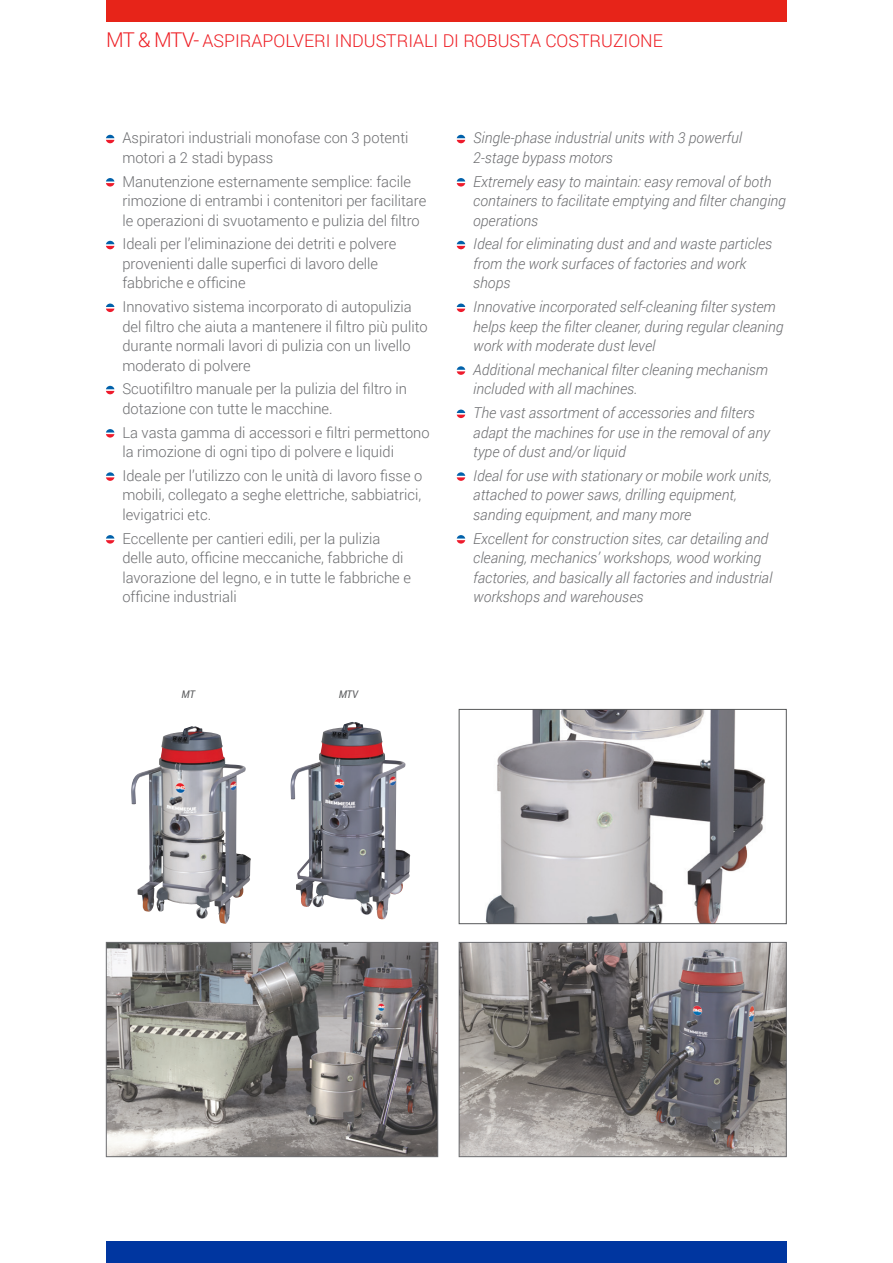
<style>
.page{position:relative;width:893px;height:1263px;background:#fff}
.page>*{position:absolute;margin:0;border:0;box-sizing:border-box;transform-origin:0 0}
.t1{font:300 17.7px "Roboto";color:#ee1d23}
.t2{font:300 15px/19.5px "Roboto";color:#6c6d70}
.t3{font:italic 300 15px/19.5px "Roboto";color:#6c6d70}
.t4{font:italic 10.5px "Roboto";color:#57585a;scale:.95 1}
.s1{font-size:20.4px}
</style>
<div class="page">
<div style="left:106px;top:0;width:681px;height:21px;background:#e72419"></div>
<div style="left:106px;top:1242px;width:681px;height:21px;background:#0036a0"></div>
<svg style="left:106px;top:135px;width:8px;height:8px"></svg>
<svg style="left:106px;top:178px;width:8px;height:9px"></svg>
<svg style="left:106px;top:241px;width:8px;height:8px"></svg>
<svg style="left:106px;top:304px;width:8px;height:8px"></svg>
<svg style="left:106px;top:386px;width:8px;height:8px"></svg>
<svg style="left:106px;top:429px;width:8px;height:9px"></svg>
<svg style="left:106px;top:472px;width:8px;height:9px"></svg>
<svg style="left:106px;top:535px;width:8px;height:9px"></svg>
<svg style="left:457px;top:135px;width:8px;height:8px"></svg>
<svg style="left:457px;top:178px;width:8px;height:9px"></svg>
<svg style="left:457px;top:241px;width:8px;height:8px"></svg>
<svg style="left:457px;top:304px;width:8px;height:8px"></svg>
<svg style="left:457px;top:366px;width:8px;height:9px"></svg>
<svg style="left:457px;top:410px;width:8px;height:8px"></svg>
<svg style="left:457px;top:472px;width:8px;height:9px"></svg>
<svg style="left:457px;top:535px;width:8px;height:9px"></svg>
<img style="left:461px;top:944px;width:324px;height:211px">
<div style="left:459px;top:942px;width:328px;height:215px;border:1px solid #6c6d70"></div>
<img style="left:485px;top:711px;width:280px;height:211px">
<div style="left:459px;top:709px;width:328px;height:215px;border:1px solid #57585a"></div>
<img style="left:108px;top:944px;width:328px;height:211px">
<div style="left:106px;top:942px;width:332px;height:215px;border:1px solid #6c6d70"></div>
<img style="left:131px;top:726px;width:120px;height:198px">
<img style="left:290px;top:722px;width:120px;height:197px">
<p class="t1" style="left:106px;top:28px;width:558px"><span class="s1">MT &amp; MTV-</span> ASPIRAPOLVERI INDUSTRIALI DI ROBUSTA COSTRUZIONE</p>
<p class="t2" style="left:122px;top:128px;width:288px">Aspiratori industriali monofase con 3 potenti motori a 2 stadi bypass</p>
<p class="t2" style="left:122px;top:171px;width:305px">Manutenzione esternamente semplice: facile rimozione di entrambi i contenitori per facilitare le operazioni di svuotamento e pulizia del filtro</p>
<p class="t2" style="left:122px;top:234px;width:275px">Ideali per l’eliminazione dei detriti e polvere provenienti dalle superfici di lavoro delle fabbriche e officine</p>
<p class="t2" style="left:122px;top:296px;width:307px">Innovativo sistema incorporato di autopulizia del filtro che aiuta a mantenere il filtro più pulito durante normali lavori di pulizia con un livello moderato di polvere</p>
<p class="t2" style="left:122px;top:379px;width:286px">Scuotifiltro manuale per la pulizia del filtro in dotazione con tutte le macchine.</p>
<p class="t2" style="left:122px;top:422px;width:309px">La vasta gamma di accessori e filtri permettono la rimozione di ogni tipo di polvere e liquidi</p>
<p class="t2" style="left:122px;top:465px;width:301px;text-align:justify">Ideale per l’utilizzo con le unità di lavoro fisse o mobili, collegato a seghe elettriche, sabbiatrici, levigatrici etc.</p>
<p class="t2" style="left:122px;top:528px;width:290px">Eccellente per cantieri edili, per la pulizia delle auto, officine meccaniche, fabbriche di lavorazione del legno, e in tutte le fabbriche e officine industriali</p>
<p class="t4" style="left:181px;top:687px;width:16px">MT</p>
<p class="t4" style="left:339px;top:687px;width:22px">MTV</p>
<p class="t3" style="left:473px;top:128px;width:270px">Single-phase industrial units with 3 powerful<br>2-stage bypass motors</p>
<p class="t3" style="left:473px;top:171px;width:314px">Extremely easy to maintain: easy removal of both containers to facilitate emptying and filter changing operations</p>
<p class="t3" style="left:473px;top:234px;width:300px">Ideal for eliminating dust and and waste particles from the work surfaces of factories and work shops</p>
<p class="t3" style="left:473px;top:296px;width:312px">Innovative incorporated self-cleaning filter system helps keep the filter cleaner, during regular cleaning work with moderate dust level</p>
<p class="t3" style="left:473px;top:359px;width:296px">Additional mechanical filter cleaning mechanism included with all machines.</p>
<p class="t3" style="left:473px;top:402px;width:298px">The vast assortment of accessories and filters adapt the machines for use in the removal of any type of dust and/or liquid</p>
<p class="t3" style="left:473px;top:465px;width:300px">Ideal for use with stationary or mobile work units, attached to power saws, drilling equipment, sanding equipment, and many more</p>
<p class="t3" style="left:473px;top:528px;width:300px">Excellent for construction sites, car detailing and cleaning, mechanics’ workshops, wood working factories, and basically all factories and industrial workshops and warehouses</p>
</div>
